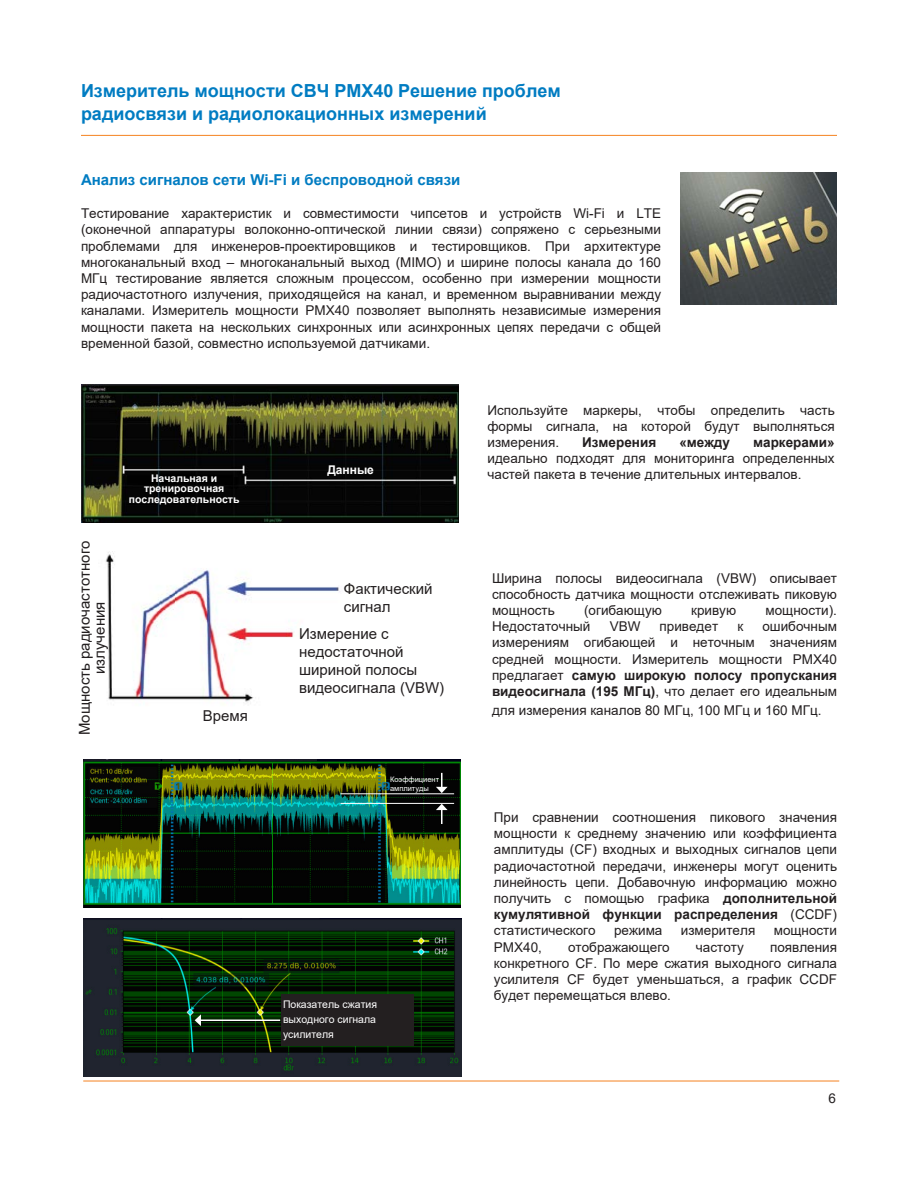
<style>
.page{position:relative;width:918px;height:1188px;background:#fff}
.page>*{position:absolute;margin:0;border:0;box-sizing:border-box;transform-origin:0 0}
.tagline{font:700 18px/22.8px "Arial";color:#007cc2}
.t1{font:15px/18px "Arial";color:#231f20}
.bullets{font:700 15px "Arial";color:#007cc2}
.body{font:13.5px/16.2px "Arial";color:#231f20;text-align:justify}
.bullets-2{font:13.5px/16.2px "Arial";color:#231f20;text-align:justify}
.body-2{font:700 13.5px "Arial";color:#231f20}
.tagline-2{font:13.5px "Arial";color:#231f20}
.t2{font:700 12px "Arial";color:#fff}
.body-3{font:10.5px/14.7px "Arial";color:#fff;text-align:justify}
.t3{font:700 10.5px/10.5px "Arial";color:#fff;text-align:center}
.t4{font:7.5px/9px "Arial";color:#fff}
.s1{font-weight:700}
</style>
<div class="page">
<hr style="left:83px;top:1081px;width:756px;height:1px;background:#f58220">
<hr style="left:81px;top:135px;width:756px;height:1px;background:#f58220">
<img style="left:82px;top:385px;width:377px;height:137px">
<img style="left:105px;top:552px;width:235px;height:151px">
<img style="left:680px;top:173px;width:157px;height:131px">
<img style="left:84px;top:919px;width:378px;height:158px">
<img style="left:84px;top:760px;width:377px;height:148px">
<div style="left:281px;top:994px;width:133px;height:52px;background:#231f20"></div>
<svg style="left:436px;top:804px;width:12px;height:20px"></svg>
<svg style="left:436px;top:773px;width:12px;height:20px"></svg>
<hr style="left:340px;top:803px;width:114px;height:1px;background:#fff">
<hr style="left:340px;top:793px;width:114px;height:1px;background:#fff">
<hr style="left:200px;top:1020px;width:80px;height:1px;background:#fff">
<svg style="left:195px;top:1014px;width:6px;height:12px"></svg>
<p class="tagline" style="left:81px;top:80px;width:481px">Измеритель мощности СВЧ PMX40 Решение проблем радиосвязи и радиолокационных измерений</p>
<p class="bullets" style="left:81px;top:169px;width:381px">Анализ сигналов сети Wi-Fi и беспроводной связи</p>
<p class="bullets-2" style="left:81px;top:205px;width:582px">Тестирование характеристик и совместимости чипсетов и устройств Wi-Fi и LTE (оконечной аппаратуры волоконно-оптической линии связи) сопряжено с серьезными проблемами для инженеров-проектировщиков и тестировщиков. При архитектуре многоканальный вход – многоканальный выход (MIMO) и ширине полосы канала до 160<br>МГц тестирование является сложным процессом, особенно при измерении мощности радиочастотного излучения, приходящейся на канал, и временном выравнивании между каналами. Измеритель мощности PMX40 позволяет выполнять независимые измерения мощности пакета на нескольких синхронных или асинхронных цепях передачи с общей временной базой, совместно используемой датчиками.</p>
<p class="t1" style="left:77px;top:735px;width:196px;line-height:15px;text-align:center;rotate:-90deg">Мощность радиочастотного излучения</p>
<p class="t3" style="left:129px;top:473px;width:112px">Начальная и тренировочная последовательность</p>
<p class="t1" style="left:203px;top:706px;width:47px">Время</p>
<p class="t2" style="left:327px;top:462px;width:48px">Данные</p>
<p class="t1" style="left:344px;top:580px;width:90px">Фактический сигнал</p>
<p class="t1" style="left:299px;top:624px;width:147px">Измерение с недостаточной шириной полосы видеосигнала (VBW)</p>
<p class="t4" style="left:390px;top:775px;width:51px">Коэффициент амплитуды</p>
<p class="body-3" style="left:283px;top:997px;width:96px">Показатель сжатия выходного сигнала усилителя</p>
<p class="body" style="left:488px;top:402px;width:349px">Используйте маркеры, чтобы определить часть формы сигнала, на которой будут выполняться измерения.</p>
<p class="body-2" style="left:582px;top:433px;width:75px">Измерения</p>
<p class="body-2" style="left:679px;top:433px;width:52px">«между</p>
<p class="body" style="left:488px;top:434px;width:349px;text-indent:266px"><span class="s1">маркерами» </span>идеально подходят для мониторинга определенных частей пакета в течение длительных интервалов.</p>
<p class="body" style="left:492px;top:570px;width:347px">Ширина полосы видеосигнала (VBW) описывает способность датчика мощности отслеживать пиковую мощность</p>
<p class="body" style="left:584px;top:602px;width:79px">(огибающую</p>
<p class="body" style="left:691px;top:602px;width:47px">кривую</p>
<p class="body" style="left:765px;top:602px;width:73px">мощности).</p>
<p class="body" style="left:492px;top:618px;width:100px">Недостаточный</p>
<p class="body" style="left:610px;top:618px;width:32px">VBW</p>
<p class="body" style="left:660px;top:618px;width:60px">приведет</p>
<p class="body" style="left:737px;top:618px;width:7px">к</p>
<p class="body" style="left:492px;top:618px;width:347px;text-indent:270px">ошибочным измерениям огибающей и неточным значениям средней мощности. Измеритель мощности PMX40 предлагает <span class="s1">самую широкую полосу пропускания видеосигнала (195 МГц)</span>, что делает его идеальным</p>
<p class="body" style="left:492px;top:702px;width:331px">для измерения каналов 80 МГц, 100 МГц и 160 МГц.</p>
<p class="body" style="left:494px;top:809px;width:345px">При сравнении соотношения пикового значения мощности к среднему значению или коэффициента амплитуды (CF) входных и выходных сигналов цепи радиочастотной передачи, инженеры могут оценить линейность цепи. Добавочную информацию можно получить с помощью графика <span class="s1">дополнительной кумулятивной функции распределения</span> (CCDF) статистического</p>
<p class="body" style="left:614px;top:922px;width:50px">режима</p>
<p class="body" style="left:681px;top:922px;width:76px">измерителя</p>
<p class="body" style="left:774px;top:922px;width:65px">мощности</p>
<p class="body" style="left:494px;top:939px;width:50px">PMX40,</p>
<p class="body" style="left:568px;top:939px;width:103px">отображающего</p>
<p class="body" style="left:696px;top:939px;width:49px">частоту</p>
<p class="body" style="left:494px;top:939px;width:345px;text-indent:276px">появления конкретного CF. По мере сжатия выходного сигнала усилителя CF будет уменьшаться, а график CCDF будет перемещаться влево.</p>
<p class="tagline-2" style="left:828px;top:1089px;width:9px">6</p>
</div>
